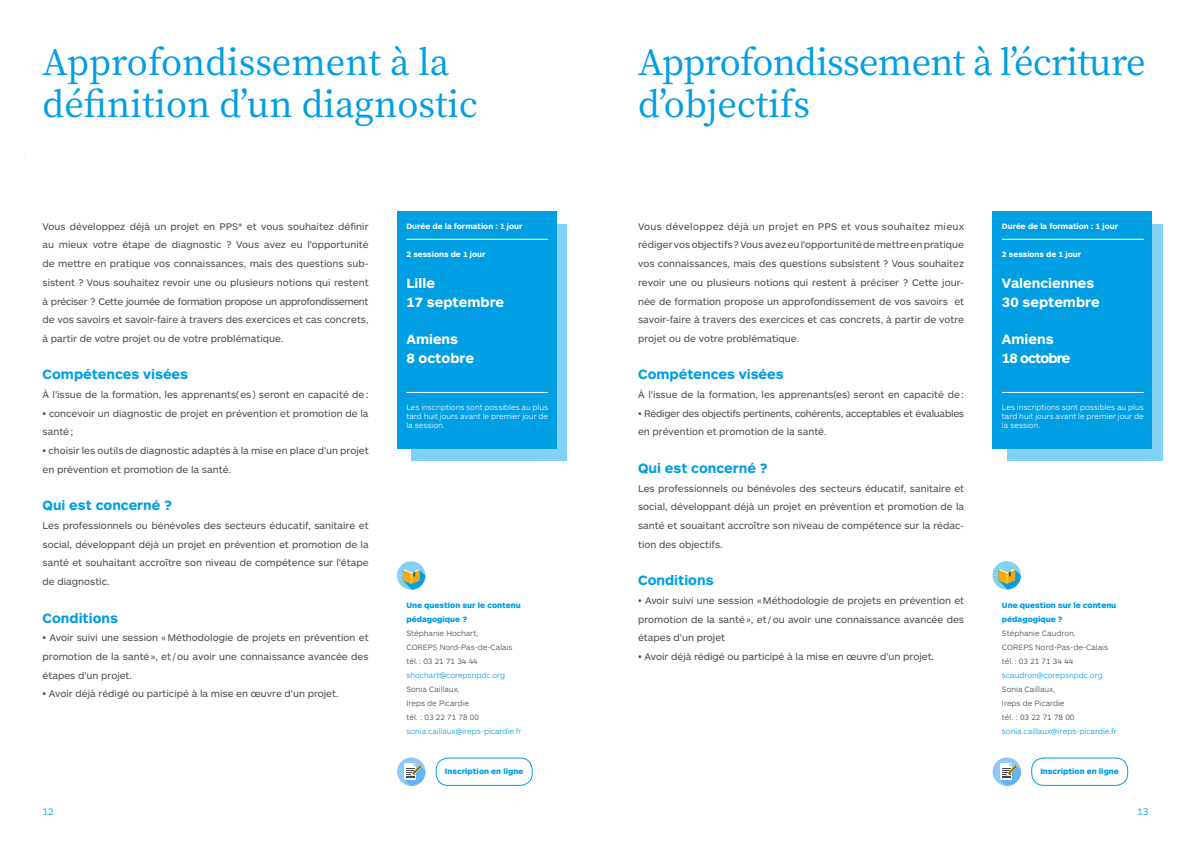
<style>
.page{position:relative;width:1191px;height:842px;background:#fff}
.page>*{position:absolute;margin:0;border:0;box-sizing:border-box;transform-origin:0 0}
.t1{font:500 35px/42px "Noto Serif JP";color:#009ee3}
.t2{font:500 35px/42px "Noto Serif JP";letter-spacing:-.02em;color:#009ee3}
.t3{font:700 14px "ARS Maquette";color:#009ee3}
.t4{font:700 14px/18.7px "ARS Maquette";color:#fff}
.t5{font:700 14px/18.7px "ARS Maquette";letter-spacing:-.06em;color:#fff}
.t6{font:10px/18.7px "ARS Maquette";color:#4a4a49;text-align:justify}
.t7{font:10px/18.7px "ARS Maquette";letter-spacing:-.025em;color:#4a4a49}
.t8{font:300 10px "ARS Maquette";color:#009ee3}
.t9{font:300 8px/14px "ARS Maquette";color:#4a4a49}
.t10{font:300 8px/9.4px "ARS Maquette";color:#fff;text-align:justify}
.t11{font:300 8px "ARS Maquette";color:#009ee3}
.t12{font:900 8px/14px "ARS Maquette";color:#009ee3}
.t13{font:700 8px "ARS Maquette";color:#fff}
</style>
<div class="page">
<div style="left:411px;top:225px;width:156px;height:236px;background:#83d0f5"></div>
<div style="left:1006px;top:225px;width:156px;height:236px;background:#83d0f5"></div>
<div style="left:397px;top:212px;width:159px;height:237px;background:#009ee3"></div>
<div style="left:992px;top:212px;width:159px;height:237px;background:#009ee3"></div>
<hr style="left:406px;top:239px;width:142px;height:1px;background:#fff">
<hr style="left:1002px;top:239px;width:141px;height:1px;background:#fff">
<hr style="left:406px;top:392px;width:142px;height:1px;background:#fff">
<hr style="left:1002px;top:392px;width:141px;height:1px;background:#fff">
<svg style="left:397px;top:561px;width:28px;height:29px"></svg>
<svg style="left:992px;top:561px;width:29px;height:28px"></svg>
<div style="left:436px;top:758px;width:96px;height:28px;border:1px solid #009ee3;border-radius:12px"></div>
<div style="left:397px;top:757px;width:28px;height:29px;background:#8fc9fa;border-radius:50%"></div>
<svg style="left:404px;top:763px;width:21px;height:23px"></svg>
<div style="left:1031px;top:758px;width:97px;height:28px;border:1px solid #009ee3;border-radius:12px"></div>
<svg style="left:992px;top:757px;width:29px;height:29px"></svg>
<svg style="left:1000px;top:763px;width:21px;height:23px"></svg>
<h1 class="t1" style="left:43px;top:42px;width:437px">Approfondissement à la définition d’un diagnostic</h1>
<h1 class="t2" style="left:638px;top:42px;width:509px">Approfondissement à l’écriture d’objectifs</h1>
<p class="t6" style="left:43px;top:216px;width:328px">Vous développez déjà un projet en PPS* et vous souhaitez définir au mieux votre étape de diagnostic ? Vous avez eu l’opportunité de mettre en pratique vos connaissances, mais des questions sub&shy;sistent ? Vous souhaitez revoir une ou plusieurs notions qui restent à préciser ? Cette journée de formation propose un approfondissement de vos savoirs et savoir-faire à travers des exercices et cas concrets, à partir de votre projet ou de votre problématique.</p>
<h2 class="t3" style="left:43px;top:365px;width:147px">Compétences visées</h2>
<p class="t6" style="left:43px;top:385px;width:327px">À l’issue de la formation, les apprenants(es) seront en capacité de:</p>
<p class="t6" style="left:43px;top:403px;width:327px">• concevoir un diagnostic de projet en prévention et promotion de la santé;</p>
<p class="t6" style="left:43px;top:441px;width:327px">• choisir les outils de diagnostic adaptés à la mise en place d’un projet en prévention et promotion de la santé.</p>
<h2 class="t3" style="left:43px;top:496px;width:131px">Qui est concerné ?</h2>
<p class="t6" style="left:43px;top:516px;width:328px">Les professionnels ou bénévoles des secteurs éducatif, sanitaire et social, développant déjà un projet en prévention et promotion de la santé et souhaitant accroître son niveau de compétence sur l’étape de diagnostic.</p>
<h2 class="t3" style="left:43px;top:608px;width:77px">Conditions</h2>
<p class="t6" style="left:43px;top:628px;width:327px">• Avoir suivi une session «Méthodologie de projets en prévention et promotion de la santé», et/ou avoir une connaissance avancée des étapes d’un projet.</p>
<p class="t6" style="left:43px;top:684px;width:297px">• Avoir déjà rédigé ou participé à la mise en œuvre d’un projet.</p>
<p class="t13" style="left:406px;top:221px;width:118px">Durée de la formation : 1 jour</p>
<p class="t13" style="left:406px;top:249px;width:81px">2 sessions de 1 jour</p>
<h2 class="t4" style="left:406px;top:273px;width:99px">Lille<br>17 septembre</h2>
<h2 class="t4" style="left:406px;top:329px;width:69px">Amiens<br>8 octobre</h2>
<p class="t10" style="left:406px;top:402px;width:143px">Les inscriptions sont possibles au plus tard huit jours avant le premier jour de la session.</p>
<p class="t12" style="left:406px;top:598px;width:116px">Une question sur le contenu pédagogique ?</p>
<p class="t9" style="left:406px;top:626px;width:108px">Stéphanie Hochart,<br>COREPS Nord-Pas-de-Calais tél.: 03 21 71 34 44</p>
<p class="t11" style="left:406px;top:670px;width:100px">shochart@corepsnpdc.org</p>
<p class="t9" style="left:406px;top:682px;width:74px">Sonia Caillaux,<br>Ireps de Picardie tél. : 03 22 71 78 00</p>
<p class="t11" style="left:406px;top:726px;width:117px">sonia.caillaux@ireps-picardie.fr</p>
<p class="t6" style="left:638px;top:216px;width:328px">Vous développez déjà un projet en PPS et vous souhaitez mieux rédiger vos objectifs ? Vous avez eu l’opportunité de mettre en pratique vos connaissances, mais des questions subsistent ? Vous souhaitez revoir une ou plusieurs notions qui restent à préciser ? Cette jour&shy;née de formation propose un approfondissement de vos savoirs et savoir-faire à travers des exercices et cas concrets, à partir de votre projet ou de votre problématique.</p>
<h2 class="t3" style="left:638px;top:365px;width:147px">Compétences visées</h2>
<p class="t6" style="left:638px;top:385px;width:327px">À l’issue de la formation, les apprenants(es) seront en capacité de:</p>
<p class="t7" style="left:638px;top:403px;width:327px">• Rédiger des objectifs pertinents, cohérents, acceptables et évaluables en prévention et promotion de la santé.</p>
<h2 class="t3" style="left:638px;top:459px;width:131px">Qui est concerné ?</h2>
<p class="t6" style="left:638px;top:478px;width:328px">Les professionnels ou bénévoles des secteurs éducatif, sanitaire et social, développant déjà un projet en prévention et promotion de la santé et souaitant accroître son niveau de compétence sur la rédac&shy;tion des objectifs.</p>
<h2 class="t3" style="left:638px;top:571px;width:77px">Conditions</h2>
<p class="t6" style="left:638px;top:590px;width:327px">• Avoir suivi une session «Méthodologie de projets en prévention et promotion de la santé», et/ou avoir une connaissance avancée des étapes d’un projet</p>
<p class="t6" style="left:638px;top:647px;width:297px">• Avoir déjà rédigé ou participé à la mise en œuvre d’un projet.</p>
<p class="t13" style="left:1002px;top:221px;width:118px">Durée de la formation : 1 jour</p>
<p class="t13" style="left:1002px;top:249px;width:81px">2 sessions de 1 jour</p>
<h2 class="t4" style="left:1002px;top:273px;width:99px">Valenciennes<br>30 septembre</h2>
<h2 class="t5" style="left:1002px;top:329px;width:70px">Amiens<br>18 octobre</h2>
<p class="t10" style="left:1002px;top:402px;width:143px">Les inscriptions sont possibles au plus tard huit jours avant le premier jour de la session.</p>
<p class="t12" style="left:1002px;top:597px;width:116px">Une question sur le contenu pédagogique ?</p>
<p class="t9" style="left:1002px;top:626px;width:108px">Stéphanie Caudron,<br>COREPS Nord-Pas-de-Calais tél.: 03 21 71 34 44</p>
<p class="t11" style="left:1002px;top:670px;width:102px">scaudron@corepsnpdc.org</p>
<p class="t9" style="left:1002px;top:682px;width:74px">Sonia Caillaux,<br>Ireps de Picardie tél. : 03 22 71 78 00</p>
<p class="t11" style="left:1002px;top:726px;width:117px">sonia.caillaux@ireps-picardie.fr</p>
<p class="t12" style="left:445px;top:764px;width:80px">Inscription en ligne</p>
<p class="t12" style="left:1040px;top:764px;width:80px">Inscription en ligne</p>
<p class="t8" style="left:43px;top:806px;width:13px">12</p>
<p class="t8" style="left:1137px;top:805px;width:13px">13</p>
</div>
